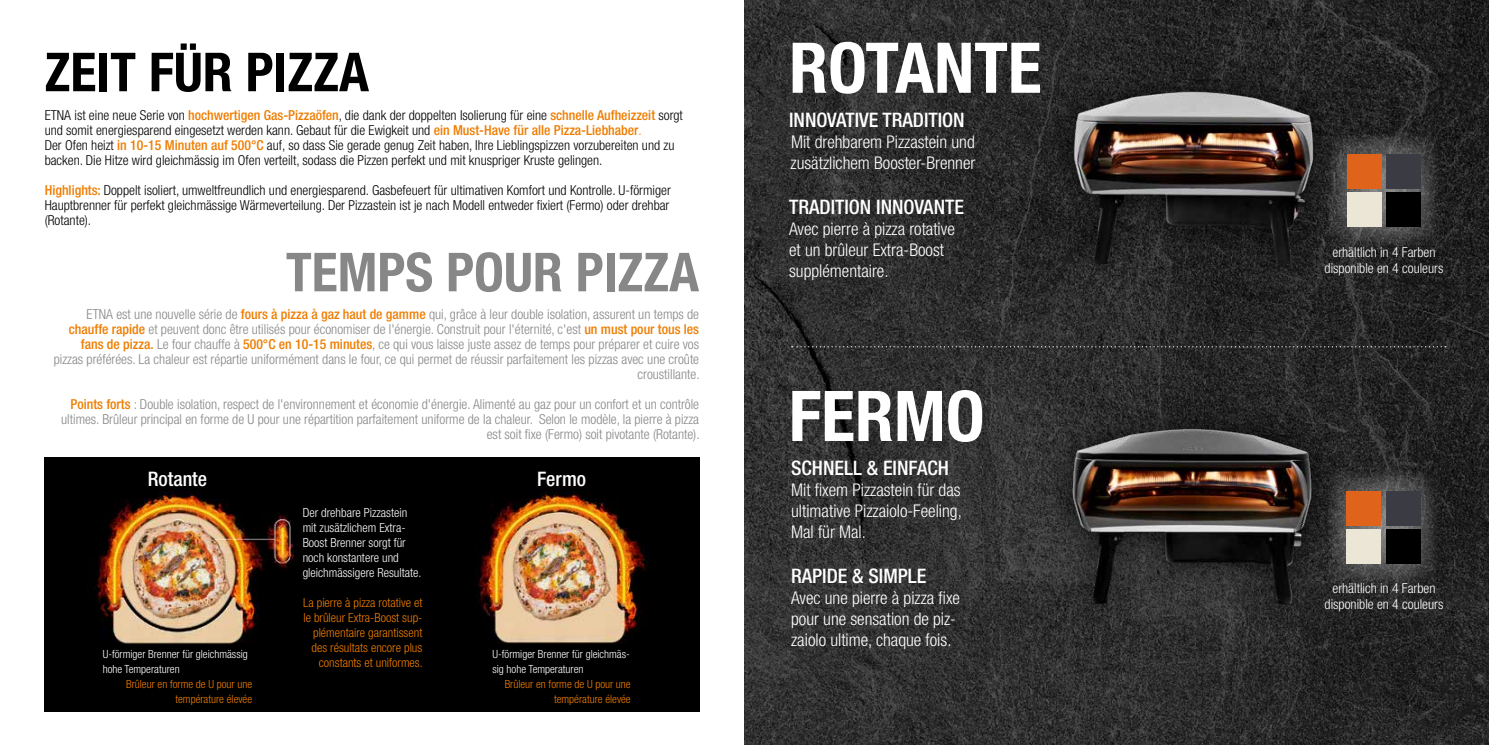
<style>
.page{position:relative;width:1489px;height:745px;background:#fff}
.page>*{position:absolute;margin:0;border:0;box-sizing:border-box;transform-origin:0 0}
.t1{font:700 condensed 70px "Helvetica Neue LT Pro";color:#fff}
.t2{font:700 condensed 53.75px "Helvetica Neue LT Pro";color:#878787}
.t3{font:700 condensed 53.75px "Helvetica Neue LT Pro";color:#000}
.t4{font:500 condensed 20px "Helvetica Neue LT Pro";color:#fff}
.t5{font:300 condensed 17.5px/21px "Helvetica Neue LT Pro";color:#fff}
.t6{font:300 condensed 13.75px/15px "Helvetica Neue LT Pro";color:#878787;text-align:right}
.t7{font:300 condensed 13.75px/15px "Helvetica Neue LT Pro";color:#000}
.t8{font:300 condensed 13.75px/16.5px "Helvetica Neue LT Pro";color:#fff;text-align:center}
.t9{font:300 condensed 12.5px/15px "Helvetica Neue LT Pro";color:#ef7d00;text-align:right}
.t10{font:300 condensed 12.5px/15px "Helvetica Neue LT Pro";color:#fff}
.t11{font:300 condensed 11.25px/15px "Helvetica Neue LT Pro";color:#fff}
.t12{font:300 condensed 11.25px/15px "Helvetica Neue LT Pro";color:#ef7d00;text-align:right}
.s1{font-weight:500;color:#ef7d00}
.s2{color:#ef7d00}
</style>
<div class="page">
<img style="left:744px;top:0;width:744px;height:744px">
<img style="left:45px;top:457px;width:654px;height:253px">
<svg style="left:791px;top:346px;width:654px;height:1px"></svg>
<svg style="left:1376px;top:134px;width:62px;height:112px"></svg>
<div style="left:1346px;top:154px;width:35px;height:35px;background:#df631a"></div>
<div style="left:1346px;top:192px;width:35px;height:35px;background:#ebe6d6"></div>
<div style="left:1386px;top:192px;width:34px;height:35px;background:#000"></div>
<div style="left:1386px;top:154px;width:34px;height:35px;background:#3b3c43"></div>
<svg style="left:1376px;top:471px;width:61px;height:112px"></svg>
<div style="left:1345px;top:490px;width:35px;height:35px;background:#df631a"></div>
<div style="left:1345px;top:529px;width:35px;height:34px;background:#ebe6d6"></div>
<div style="left:1385px;top:529px;width:35px;height:34px;background:#000"></div>
<div style="left:1385px;top:490px;width:35px;height:35px;background:#3b3c43"></div>
<div style="left:1043px;top:61px;width:300px;height:232px;background:#000;opacity:.8"></div>
<img style="left:1015px;top:78px;width:361px;height:185px">
<div style="left:1042px;top:398px;width:299px;height:234px;background:#000;opacity:.8"></div>
<img style="left:1015px;top:422px;width:361px;height:185px">
<h2 class="t3" style="left:45px;top:41px;width:326px">ZEIT FÜR PIZZA</h2>
<h1 class="t1" style="left:789px;top:28px;width:254px">ROTANTE</h1>
<p class="t7" style="left:45px;top:108px;width:639px">ETNA ist eine neue Serie von <span class="s1">hochwertigen Gas-Pizzaöfen</span>, die dank der doppelten Isolierung für eine <span class="s1">schnelle Aufheizzeit</span> sorgt und somit energiesparend eingesetzt werden kann. Gebaut für die Ewigkeit und <span class="s1">ein Must-Have für alle Pizza-Liebhaber</span><span class="s2">.<br></span>Der Ofen heizt <span class="s1">in 10-15 Minuten auf 500°C</span> auf, so dass Sie gerade genug Zeit haben, Ihre Lieblingspizzen vorzubereiten und zu backen. Die Hitze wird gleichmässig im Ofen verteilt, sodass die Pizzen perfekt und mit knuspriger Kruste gelingen.</p>
<p class="t7" style="left:45px;top:183px;width:627px;text-align:justify"><span class="s1">Highlights:</span> Doppelt isoliert, umweltfreundlich und energiesparend. Gasbefeuert für ultimativen Komfort und Kontrolle. U-förmiger Hauptbrenner für perfekt gleichmässige Wärmeverteilung. Der Pizzastein ist je nach Modell entweder fixiert (Fermo) oder drehbar (Rotante).</p>
<h3 class="t4" style="left:789px;top:107px;width:177px">INNOVATIVE TRADITION</h3>
<p class="t5" style="left:790px;top:131px;width:186px">Mit drehbarem Pizzastein und zusätzlichem Booster-Brenner</p>
<h3 class="t4" style="left:789px;top:194px;width:176px">TRADITION INNOVANTE</h3>
<p class="t5" style="left:789px;top:218px;width:167px">Avec pierre à pizza rotative et un brûleur Extra-Boost supplémentaire.</p>
<h2 class="t2" style="left:286px;top:241px;width:414px">TEMPS POUR PIZZA</h2>
<p class="t8" style="left:1324px;top:243px;width:120px">erhältlich in 4 Farben disponible en 4 couleurs</p>
<p class="t6" style="left:54px;top:306px;width:647px">ETNA est une nouvelle série de <span class="s1">fours à pizza à gaz haut de gamme</span> qui, grâce à leur double isolation, assurent un temps de <span class="s1">chauffe rapide</span> et peuvent donc être utilisés pour économiser de l'énergie. Construit pour l'éternité, c'est <span class="s1">un must pour tous les fans de pizza.</span> Le four chauffe à <span class="s1">500°C en 10-15 minutes</span>, ce qui vous laisse juste assez de temps pour préparer et cuire vos pizzas préférées. La chaleur est répartie uniformément dans le four, ce qui permet de réussir parfaitement les pizzas avec une croûte croustillante.</p>
<p class="t6" style="left:61px;top:396px;width:640px"><span class="s1">Points forts</span> : Double isolation, respect de l'environnement et économie d'énergie. Alimenté au gaz pour un confort et un contrôle ultimes. Brûleur principal en forme de U pour une répartition parfaitement uniforme de la chaleur. Selon le modèle, la pierre à pizza est soit fixe (Fermo) soit pivotante (Rotante).</p>
<h3 class="t4" style="left:148px;top:466px;width:61px">Rotante</h3>
<h3 class="t4" style="left:537px;top:466px;width:51px">Fermo</h3>
<p class="t11" style="left:103px;top:645px;width:146px">U-förmiger Brenner für gleichmässig hohe Temperaturen</p>
<p class="t12" style="left:126px;top:675px;width:128px">Brûleur en forme de U pour une température élevée</p>
<p class="t10" style="left:303px;top:504px;width:120px">Der drehbare Pizzastein mit zusätzlichem Extra-<br>Boost Brenner sorgt für noch konstantere und gleichmässigere Resultate.</p>
<p class="t9" style="left:303px;top:594px;width:121px">La pierre à pizza rotative et le brûleur Extra-Boost sup&shy;plémentaire garantissent des résultats encore plus constants et uniformes.</p>
<p class="t11" style="left:492px;top:645px;width:139px">U-förmiger Brenner für gleichmäs&shy;sig hohe Temperaturen</p>
<p class="t12" style="left:504px;top:675px;width:128px">Brûleur en forme de U pour une température élevée</p>
<h1 class="t1" style="left:788px;top:375px;width:197px">FERMO</h1>
<h3 class="t4" style="left:791px;top:455px;width:159px">SCHNELL &amp; EINFACH</h3>
<p class="t5" style="left:791px;top:478px;width:172px;text-align:justify">Mit fixem Pizzastein für das ultimative Pizzaiolo-Feeling, Mal für Mal.</p>
<h3 class="t4" style="left:791px;top:563px;width:137px">RAPIDE &amp; SIMPLE</h3>
<p class="t5" style="left:791px;top:586px;width:170px">Avec une pierre à pizza fixe pour une sensation de piz&shy;zaiolo ultime, chaque fois.</p>
<p class="t8" style="left:1324px;top:579px;width:120px">erhältlich in 4 Farben disponible en 4 couleurs</p>
</div>
